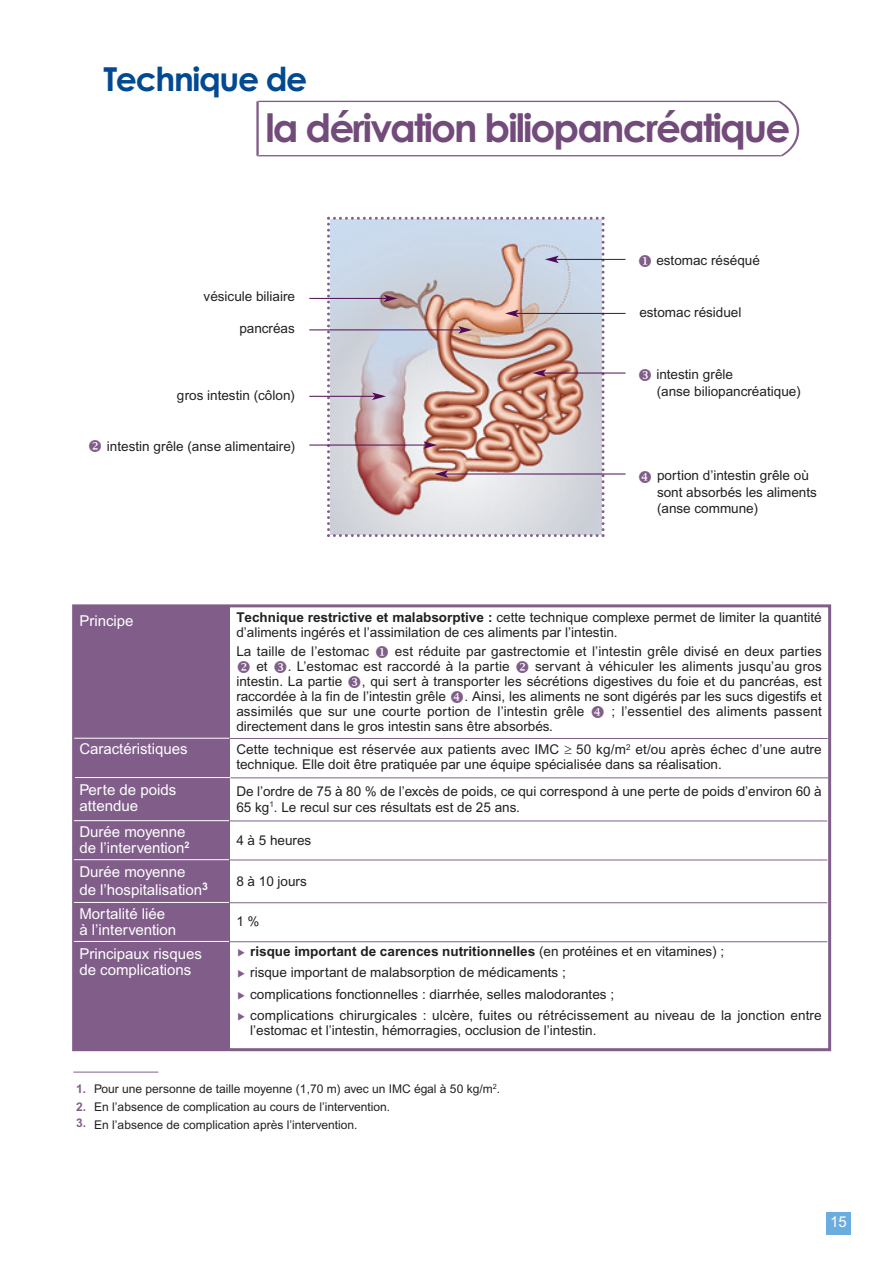
<style>
.page{position:relative;width:893px;height:1263px;background:#fff}
.page>*{position:absolute;margin:0;border:0;box-sizing:border-box;transform-origin:0 0}
.t1{font:700 39px "Century Gothic";letter-spacing:-.05em;color:#734b7b}
.t2{font:700 33px "Century Gothic";letter-spacing:-.04em;color:#014990}
.t3{font:15px/16.5px "Arial";color:#fff}
.t4{font:13.5px/15px "Arial";color:#231f20}
.t5{font:700 13.5px "Arial";color:#231f20}
.t6{font:12px "Arial";color:#231f20}
.s1{color:#805e89}
.s2{font-weight:700}
.s3{font-weight:400}
.s4{font-weight:700;color:#805e89}
</style>
<div class="page">
<div style="left:826px;top:1212px;width:24px;height:22px;background:#6caddf"></div>
<svg style="left:256px;top:101px;width:543px;height:55px"></svg>
<hr style="left:556px;top:259px;width:69px;height:1px;background:#4e0b55">
<hr style="left:516px;top:313px;width:109px;height:1px;background:#4e0b55">
<div style="left:72px;top:604px;width:759px;height:447px;border:3px solid #805e89"></div>
<div style="left:75px;top:607px;width:155px;height:132px;background:#805e89"></div>
<div style="left:75px;top:739px;width:155px;height:41px;background:#805e89"></div>
<div style="left:75px;top:780px;width:155px;height:41px;background:#805e89"></div>
<div style="left:75px;top:821px;width:155px;height:40px;background:#805e89"></div>
<div style="left:75px;top:861px;width:155px;height:43px;background:#805e89"></div>
<div style="left:75px;top:904px;width:155px;height:38px;background:#805e89"></div>
<div style="left:75px;top:942px;width:155px;height:106px;background:#805e89"></div>
<hr style="left:74px;top:738px;width:155px;height:1px;background:#fff">
<hr style="left:230px;top:738px;width:598px;height:1px;background:#805e89">
<hr style="left:75px;top:777px;width:155px;height:1px;background:#fff">
<hr style="left:230px;top:777px;width:598px;height:1px;background:#805e89">
<hr style="left:74px;top:820px;width:155px;height:1px;background:#fff">
<hr style="left:229px;top:821px;width:598px;height:1px;background:#805e89">
<hr style="left:74px;top:859px;width:155px;height:1px;background:#fff">
<hr style="left:229px;top:860px;width:598px;height:1px;background:#805e89">
<hr style="left:74px;top:902px;width:155px;height:1px;background:#fff">
<hr style="left:229px;top:902px;width:598px;height:1px;background:#805e89">
<hr style="left:74px;top:941px;width:155px;height:1px;background:#fff">
<hr style="left:229px;top:941px;width:598px;height:1px;background:#805e89">
<hr style="left:309px;top:396px;width:66px;height:1px;background:#4e0b55">
<hr style="left:309px;top:298px;width:77px;height:1px;background:#4e0b55">
<hr style="left:309px;top:330px;width:152px;height:1px;background:#4e0b55">
<hr style="left:309px;top:445px;width:117px;height:1px;background:#4e0b55">
<hr style="left:544px;top:373px;width:81px;height:1px;background:#4e0b55">
<hr style="left:446px;top:474px;width:179px;height:1px;background:#4e0b55">
<svg style="left:327px;top:217px;width:278px;height:320px;background:#cdc0c2"></svg>
<hr style="left:73px;top:1072px;width:85px;height:1px;background:#805e89">
<h2 class="t2" style="left:103px;top:60px;width:205px">Technique de</h2>
<h1 class="t1" style="left:265px;top:105px;width:526px">la dérivation biliopancréatique</h1>
<p class="t4" style="left:204px;top:290px;width:93px">vésicule biliaire</p>
<p class="t4" style="left:239px;top:322px;width:57px">pancréas</p>
<p class="t4" style="left:177px;top:389px;width:120px">gros intestin (côlon)</p>
<p class="t4" style="left:88px;top:440px;width:209px"><span class="s1">❖</span> intestin grêle (anse alimentaire)</p>
<p class="t4" style="left:638px;top:254px;width:124px"><span class="s1">◆</span> estomac réséqué</p>
<p class="t4" style="left:639px;top:306px;width:104px">estomac résiduel</p>
<p class="t4" style="left:656px;top:367px;width:146px;line-height:16.8px">intestin grêle<br>(anse biliopancréatique)</p>
<p class="t4" style="left:657px;top:468px;width:161px;line-height:16.5px">portion d’intestin grêle où sont absorbés les aliments (anse commune)</p>
<p class="t3" style="left:79px;top:613px;width:56px">Principe</p>
<p class="t4" style="left:236px;top:611px;width:587px"><span class="s2">Technique restrictive et malabsorptive :</span> cette technique complexe permet de limiter la quantité d’aliments ingérés et l’assimilation de ces aliments par l’intestin.</p>
<p class="t4" style="left:236px;top:645px;width:587px">La taille de l’estomac <span class="s1">◆</span> est réduite par gastrectomie et l’intestin grêle divisé en deux parties</p>
<p class="t4" style="left:236px;top:660px;width:33px"><span class="s1">❖</span> et</p>
<p class="t4" style="left:236px;top:660px;width:587px;text-indent:52px">. L’estomac est raccordé à la partie <span class="s1">❖</span> servant à véhiculer les aliments jusqu’au gros intestin. La partie</p>
<p class="t4" style="left:236px;top:675px;width:587px;text-indent:126px">, qui sert à transporter les sécrétions digestives du foie et du pancréas, est raccordée à la fin de l’intestin grêle</p>
<p class="t4" style="left:236px;top:690px;width:587px;text-indent:228px">. Ainsi, les aliments ne sont digérés par les sucs digestifs et assimilés que sur une courte portion de l’intestin grêle</p>
<p class="t4" style="left:611px;top:705px;width:212px">; l’essentiel des aliments passent</p>
<p class="t4" style="left:236px;top:720px;width:318px">directement dans le gros intestin sans être absorbés.</p>
<p class="t3" style="left:79px;top:742px;width:110px">Caractéristiques</p>
<p class="t4" style="left:236px;top:743px;width:587px">Cette technique est réservée aux patients avec IMC 50 kg/m<sup>2</sup> et/ou après échec d’une autre technique. Elle doit être pratiquée par une équipe spécialisée dans sa réalisation.</p>
<p class="t3" style="left:79px;top:783px;width:98px">Perte de poids attendue</p>
<p class="t4" style="left:236px;top:784px;width:587px;line-height:16.2px">De l’ordre de 75 à 80 % de l’excès de poids, ce qui correspond à une perte de poids d’environ 60 à<br>65 kg<sup>1</sup>. Le recul sur ces résultats est de 25 ans.</p>
<p class="t3" style="left:79px;top:825px;width:112px">Durée moyenne de l’intervention<sup>2</sup></p>
<p class="t4" style="left:236px;top:834px;width:77px">4 à 5 heures</p>
<p class="t3" style="left:79px;top:864px;width:130px;line-height:18px">Durée moyenne<br>de l’hospitalisation<sup>3</sup></p>
<p class="t4" style="left:236px;top:875px;width:72px">8 à 10 jours</p>
<p class="t3" style="left:79px;top:906px;width:98px">Mortalité liée à l’intervention</p>
<p class="t4" style="left:236px;top:915px;width:25px">1 %</p>
<p class="t3" style="left:79px;top:946px;width:124px">Principaux risques de complications</p>
<p class="t5" style="left:237px;top:946px;width:488px"><span class="s1">◆</span> risque important de carences nutritionnelles <span class="s3">(en protéines et en vitamines) ;</span></p>
<p class="t4" style="left:237px;top:966px;width:330px"><span class="s1">◆</span> risque important de malabsorption de médicaments ;</p>
<p class="t4" style="left:237px;top:988px;width:378px"><span class="s1">◆</span> complications fonctionnelles : diarrhée, selles malodorantes ;</p>
<p class="t4" style="left:250px;top:1009px;width:573px;text-indent:-13px"><span class="s1">◆</span> complications chirurgicales : ulcère, fuites ou rétrécissement au niveau de la jonction entre l’estomac et l’intestin, hémorragies, occlusion de l’intestin.</p>
<p class="t6" style="left:76px;top:1084px;width:425px"><span class="s4">1.</span> Pour une personne de taille moyenne (1,70 m) avec un IMC égal à 50 kg/m<sup>2</sup>.</p>
<p class="t6" style="left:76px;top:1102px;width:315px"><span class="s4">2.</span> En l’absence de complication au cours de l’intervention.</p>
<p class="t6" style="left:76px;top:1120px;width:283px"><span class="s4">3.</span> En l’absence de complication après l’intervention.</p>
<p class="t3" style="left:830px;top:1215px;width:18px">15</p>
</div>
